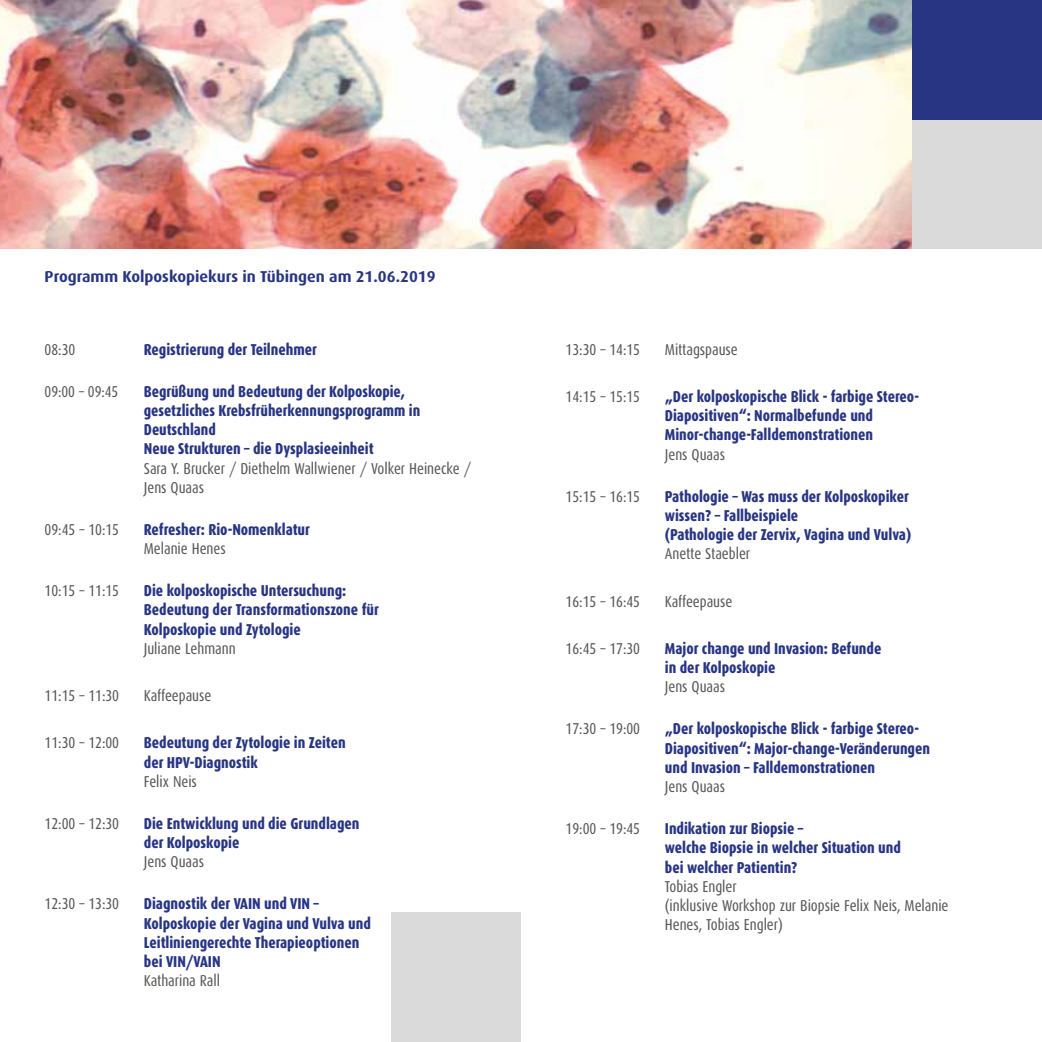
<style>
.page{position:relative;width:1042px;height:1042px;background:#fff}
.page>*{position:absolute;margin:0;border:0;box-sizing:border-box;transform-origin:0 0}
.t1{font:800 15.75px/19.2px "Dax Condensed";letter-spacing:-.005em;color:#283583}
.t2{font:15.75px/19.2px "Dax Condensed";letter-spacing:-.005em;color:#575756}
.t3{font:800 15.75px/19.2px "Dax Condensed";letter-spacing:-.005em;color:#283583;scale:.96 1}
.t4{font:700 15.75px "Dax";color:#283583}
.t5{font:15.75px "Dax Condensed";letter-spacing:-.005em;color:#575756;scale:.96 1}
</style>
<div class="page">
<img style="left:0;top:0;width:913px;height:248px">
<div style="left:913px;top:119px;width:129px;height:129px;background:#dadada"></div>
<div style="left:913px;top:0;width:129px;height:119px;background:#283583"></div>
<div style="left:392px;top:913px;width:129px;height:129px;background:#dadada"></div>
<p class="t4" style="left:45px;top:268px;width:392px">Programm Kolposkopiekurs in Tübingen am 21.06.2019</p>
<p class="t2" style="left:45px;top:340px;width:32px">08:30</p>
<p class="t1" style="left:144px;top:340px;width:175px">Registrierung der Teilnehmer</p>
<p class="t5" style="left:45px;top:382px;width:78px">09:00 – 09:45</p>
<p class="t3" style="left:144px;top:382px;width:289px">Begrüßung und Bedeutung der Kolposkopie, gesetzliches Krebsfrüherkennungsprogramm in Deutschland<br>Neue Strukturen – die Dysplasieeinheit</p>
<p class="t2" style="left:144px;top:459px;width:329px">Sara Y. Brucker / Diethelm Wallwiener / Volker Heinecke /<br>Jens Quaas</p>
<p class="t2" style="left:45px;top:520px;width:76px">09:45 – 10:15</p>
<p class="t1" style="left:144px;top:520px;width:168px">Refresher: Rio-Nomenklatur</p>
<p class="t2" style="left:144px;top:539px;width:83px">Melanie Henes</p>
<p class="t2" style="left:45px;top:581px;width:76px">10:15 – 11:15</p>
<p class="t1" style="left:144px;top:581px;width:237px">Die kolposkopische Untersuchung:<br>Bedeutung der Transformationszone für<br>Kolposkopie und Zytologie</p>
<p class="t2" style="left:144px;top:639px;width:93px">Juliane Lehmann</p>
<p class="t2" style="left:45px;top:686px;width:76px">11:15 – 11:30</p>
<p class="t2" style="left:144px;top:686px;width:69px">Kaffeepause</p>
<p class="t2" style="left:45px;top:733px;width:76px">11:30 – 12:00</p>
<p class="t1" style="left:144px;top:733px;width:203px">Bedeutung der Zytologie in Zeiten der HPV-Diagnostik</p>
<p class="t2" style="left:144px;top:772px;width:55px">Felix Neis</p>
<p class="t2" style="left:45px;top:814px;width:76px">12:00 – 12:30</p>
<p class="t1" style="left:144px;top:814px;width:217px">Die Entwicklung und die Grundlagen der Kolposkopie</p>
<p class="t2" style="left:144px;top:852px;width:62px">Jens Quaas</p>
<p class="t2" style="left:45px;top:894px;width:76px">12:30 – 13:30</p>
<p class="t1" style="left:144px;top:894px;width:228px">Diagnostik der VAIN und VIN –<br>Kolposkopie der Vagina und Vulva und<br>Leitliniengerechte Therapieoptionen bei VIN/VAIN</p>
<p class="t2" style="left:144px;top:971px;width:78px">Katharina Rall</p>
<p class="t2" style="left:566px;top:340px;width:76px">13:30 – 14:15</p>
<p class="t2" style="left:665px;top:340px;width:74px">Mittagspause</p>
<p class="t2" style="left:566px;top:387px;width:76px">14:15 – 15:15</p>
<p class="t1" style="left:665px;top:387px;width:256px">„Der kolposkopische Blick - farbige Stereo-<br>Diapositiven“: Normalbefunde und<br>Minor-change-Falldemonstrationen</p>
<p class="t2" style="left:665px;top:445px;width:62px">Jens Quaas</p>
<p class="t2" style="left:566px;top:487px;width:76px">15:15 – 16:15</p>
<p class="t1" style="left:665px;top:487px;width:248px">Pathologie – Was muss der Kolposkopiker wissen? – Fallbeispiele<br>(Pathologie der Zervix, Vagina und Vulva)</p>
<p class="t2" style="left:665px;top:544px;width:87px">Anette Staebler</p>
<p class="t2" style="left:566px;top:592px;width:76px">16:15 – 16:45</p>
<p class="t2" style="left:665px;top:592px;width:69px">Kaffeepause</p>
<p class="t2" style="left:566px;top:639px;width:76px">16:45 – 17:30</p>
<p class="t1" style="left:665px;top:639px;width:218px">Major change und Invasion: Befunde in der Kolposkopie</p>
<p class="t2" style="left:665px;top:677px;width:62px">Jens Quaas</p>
<p class="t2" style="left:566px;top:719px;width:76px">17:30 – 19:00</p>
<p class="t1" style="left:665px;top:719px;width:267px">„Der kolposkopische Blick - farbige Stereo-<br>Diapositiven“: Major-change-Veränderungen und Invasion – Falldemonstrationen</p>
<p class="t2" style="left:665px;top:777px;width:62px">Jens Quaas</p>
<p class="t2" style="left:566px;top:819px;width:76px">19:00 – 19:45</p>
<p class="t1" style="left:665px;top:819px;width:238px">Indikation zur Biopsie –<br>welche Biopsie in welcher Situation und bei welcher Patientin?</p>
<p class="t2" style="left:665px;top:877px;width:285px">Tobias Engler<br>(inklusive Workshop zur Biopsie Felix Neis, Melanie<br>Henes, Tobias Engler)</p>
</div>
